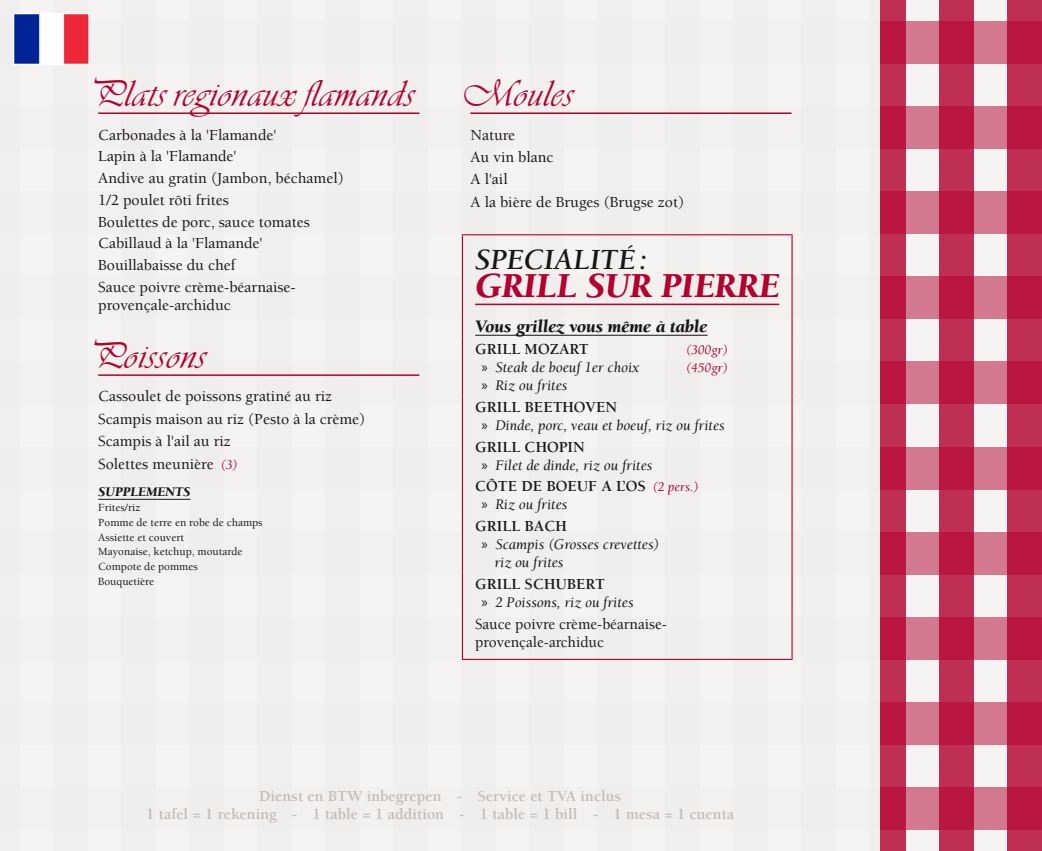
<style>
.page{position:relative;width:1042px;height:851px;background:#fff}
.page>*{position:absolute;margin:0;border:0;box-sizing:border-box;transform-origin:0 0}
.t1{font:39px "Vivaldi Std";color:#b3002e}
.t2{font:italic 900 36px "Berkeley Std";color:#b3002e}
.t3{font:italic 700 30px "Berkeley Std";color:#181716}
.t4{font:italic 900 18px "Berkeley Std";color:#181716}
.t5{font:500 15.75px/21.8px "Berkeley Std";color:#181716}
.t6{font:700 15.75px/18px "Berkeley Std";color:#c6bcb5;text-align:center}
.t7{font:700 15.75px "Berkeley Std";color:#181716}
.t8{font:italic 15px/18px "Berkeley Std";color:#181716}
.t9{font:italic 13.5px "Berkeley Std";color:#b3002e}
.t10{font:italic 900 13.5px "Berkeley Std";color:#181716}
.t11{font:500 11.25px/14.7px "Berkeley Std";color:#181716}
.s1{font-weight:400;font-style:italic;font-size:13.5px;color:#b3002e}
.s2{font-family:"Myriad Pro";font-style:normal}
</style>
<div class="page">
<div style="left:0;top:0;width:1042px;height:850px;background:#f5f4f3"></div>
<div style="left:1006px;top:0;width:34px;height:850px;background:#bf2f54"></div>
<div style="left:938px;top:0;width:34px;height:850px;background:#bf2f54"></div>
<div style="left:870px;top:0;width:34px;height:850px;background:#f0efee"></div>
<div style="left:801px;top:0;width:35px;height:850px;background:#f0efee"></div>
<div style="left:733px;top:0;width:34px;height:850px;background:#f0efee"></div>
<div style="left:665px;top:0;width:34px;height:850px;background:#f0efee"></div>
<div style="left:597px;top:0;width:34px;height:850px;background:#f0efee"></div>
<div style="left:529px;top:0;width:34px;height:850px;background:#f0efee"></div>
<div style="left:461px;top:0;width:34px;height:850px;background:#f0efee"></div>
<div style="left:393px;top:0;width:34px;height:850px;background:#f0efee"></div>
<div style="left:325px;top:0;width:34px;height:850px;background:#f0efee"></div>
<div style="left:257px;top:0;width:34px;height:850px;background:#f0efee"></div>
<div style="left:189px;top:0;width:34px;height:850px;background:#f0efee"></div>
<div style="left:121px;top:0;width:34px;height:850px;background:#f0efee"></div>
<div style="left:53px;top:0;width:34px;height:850px;background:#f0efee"></div>
<div style="left:0;top:0;width:19px;height:850px;background:#f0efee"></div>
<div style="left:0;top:787px;width:1042px;height:42px;background:#efeeed"></div>
<div style="left:0;top:702px;width:1042px;height:42px;background:#efeeed"></div>
<div style="left:0;top:617px;width:1042px;height:42px;background:#efeeed"></div>
<div style="left:0;top:531px;width:1042px;height:43px;background:#efeeed"></div>
<div style="left:0;top:446px;width:1042px;height:43px;background:#efeeed"></div>
<div style="left:0;top:361px;width:1042px;height:43px;background:#efeeed"></div>
<div style="left:0;top:276px;width:1042px;height:43px;background:#efeeed"></div>
<div style="left:0;top:191px;width:1042px;height:43px;background:#efeeed"></div>
<div style="left:0;top:106px;width:1042px;height:43px;background:#efeeed"></div>
<div style="left:880px;top:0;width:26px;height:850px;background:#bf2f54"></div>
<div style="left:940px;top:0;width:34px;height:850px;background:#bf2f54"></div>
<div style="left:1008px;top:0;width:34px;height:850px;background:#bf2f54"></div>
<svg style="left:880px;top:787px;width:162px;height:42px;background:#c33e60"></svg>
<svg style="left:880px;top:702px;width:162px;height:42px;background:#c33e60"></svg>
<svg style="left:880px;top:617px;width:162px;height:42px;background:#c33e60"></svg>
<svg style="left:880px;top:531px;width:162px;height:43px;background:#c34061"></svg>
<svg style="left:880px;top:446px;width:162px;height:43px;background:#c34061"></svg>
<svg style="left:880px;top:361px;width:162px;height:43px;background:#c33e60"></svg>
<svg style="left:880px;top:276px;width:162px;height:43px;background:#c33e60"></svg>
<svg style="left:880px;top:191px;width:162px;height:43px;background:#c33e60"></svg>
<svg style="left:880px;top:106px;width:162px;height:43px;background:#c33e60"></svg>
<svg style="left:880px;top:21px;width:162px;height:43px;background:#c33e60"></svg>
<svg style="left:13px;top:13px;width:76px;height:52px"></svg>
<hr style="left:98px;top:112px;width:321px;height:2px;background:#b3002e">
<hr style="left:98px;top:374px;width:321px;height:2px;background:#b3002e">
<hr style="left:98px;top:499px;width:92px;height:1px;background:#181716">
<hr style="left:470px;top:112px;width:321px;height:2px;background:#b3002e">
<hr style="left:462px;top:234px;width:240px;height:1px;background:#b3002e">
<svg style="left:702px;top:234px;width:26px;height:1px"></svg>
<hr style="left:728px;top:234px;width:64px;height:1px;background:#b3002e">
<hr style="left:462px;top:658px;width:240px;height:1px;background:#b3002e">
<svg style="left:702px;top:658px;width:26px;height:1px"></svg>
<hr style="left:728px;top:658px;width:64px;height:1px;background:#b3002e">
<hr style="left:462px;top:235px;width:1px;height:79px;background:#b3002e">
<hr style="left:791px;top:235px;width:1px;height:79px;background:#b3002e">
<svg style="left:462px;top:314px;width:1px;height:23px"></svg>
<svg style="left:791px;top:314px;width:1px;height:23px"></svg>
<hr style="left:462px;top:337px;width:1px;height:58px;background:#b3002e">
<hr style="left:791px;top:337px;width:1px;height:58px;background:#b3002e">
<hr style="left:462px;top:395px;width:1px;height:40px;background:#b3002e">
<hr style="left:791px;top:395px;width:1px;height:40px;background:#b3002e">
<hr style="left:462px;top:435px;width:1px;height:40px;background:#b3002e">
<hr style="left:791px;top:435px;width:1px;height:40px;background:#b3002e">
<hr style="left:462px;top:475px;width:1px;height:39px;background:#b3002e">
<hr style="left:791px;top:475px;width:1px;height:39px;background:#b3002e">
<hr style="left:462px;top:514px;width:1px;height:58px;background:#b3002e">
<hr style="left:791px;top:514px;width:1px;height:58px;background:#b3002e">
<hr style="left:462px;top:572px;width:1px;height:40px;background:#b3002e">
<hr style="left:791px;top:572px;width:1px;height:40px;background:#b3002e">
<hr style="left:462px;top:612px;width:1px;height:46px;background:#b3002e">
<hr style="left:791px;top:612px;width:1px;height:46px;background:#b3002e">
<hr style="left:475px;top:303px;width:304px;height:2px;background:#b3002e">
<hr style="left:475px;top:335px;width:232px;height:1px;background:#181716">
<h1 class="t1" style="left:90px;top:72px;width:326px">Plats regionaux flamands</h1>
<p class="t5" style="left:98px;top:124px;width:247px">Carbonades à la 'Flamande'<br>Lapin à la 'Flamande'<br>Andive au gratin (Jambon, béchamel)<br>1/2 poulet rôti frites<br>Boulettes de porc, sauce tomates<br>Cabillaud à la 'Flamande'<br>Bouillabaisse du chef<br>Sauce poivre crème-béarnaise-</p>
<p class="t5" style="left:98px;top:294px;width:134px">provençale-archiduc</p>
<h1 class="t1" style="left:90px;top:334px;width:118px">Poissons</h1>
<p class="t5" style="left:98px;top:385px;width:269px;line-height:22.5px">Cassoulet de poissons gratiné au riz<br>Scampis maison au riz (Pesto à la crème)<br>Scampis à l'ail au riz<br>Solettes meunière <span class="s1">(3)</span></p>
<p class="t10" style="left:98px;top:485px;width:94px">Supplements</p>
<p class="t11" style="left:98px;top:500px;width:166px">Frites/riz<br>Pomme de terre en robe de champs<br>Assiette et couvert<br>Mayonaise, ketchup, moutarde<br>Compote de pommes<br>Bouquetière</p>
<h1 class="t1" style="left:462px;top:72px;width:113px">Moules</h1>
<p class="t5" style="left:470px;top:124px;width:215px;line-height:22.5px">Nature<br>Au vin blanc<br>A l'ail<br>A la bière de Bruges (Brugse zot)</p>
<h3 class="t3" style="left:475px;top:243px;width:174px">SPECIALITÉ:</h3>
<h2 class="t2" style="left:475px;top:267px;width:306px">Grill sur pierre</h2>
<p class="t4" style="left:475px;top:317px;width:234px">Vous grillez vous même à table</p>
<p class="t7" style="left:475px;top:340px;width:115px">GRILL MOZART</p>
<p class="t9" style="left:686px;top:342px;width:44px">(300gr)</p>
<p class="t8" style="left:481px;top:358px;width:159px"><span class="s2">»</span> Steak de boeuf1er choix</p>
<p class="t9" style="left:686px;top:360px;width:44px">(450gr)</p>
<p class="t8" style="left:481px;top:376px;width:87px"><span class="s2">»</span> Riz ou frites</p>
<p class="t7" style="left:475px;top:398px;width:143px">GRILL BEETHOVEN</p>
<p class="t8" style="left:481px;top:416px;width:245px"><span class="s2">»</span> Dinde, porc, veau et boeuf, riz ou frites</p>
<p class="t7" style="left:475px;top:438px;width:111px">GRILL CHOPIN</p>
<p class="t8" style="left:481px;top:456px;width:172px"><span class="s2">»</span> Filet de dinde, riz ou frites</p>
<p class="t7" style="left:475px;top:478px;width:225px">CÔTE DE BOEUF A L’OS <span class="s1">(2 pers.)</span></p>
<p class="t8" style="left:481px;top:496px;width:87px"><span class="s2">»</span> Riz ou frites</p>
<p class="t7" style="left:475px;top:517px;width:93px">GRILL BACH</p>
<p class="t8" style="left:494px;top:535px;width:167px;text-indent:-13px"><span class="s2">»</span> Scampis (Grosses crevettes) riz ou frites</p>
<p class="t7" style="left:475px;top:575px;width:131px">GRILL SCHUBERT</p>
<p class="t8" style="left:481px;top:593px;width:153px"><span class="s2">»</span> 2 Poissons, riz ou frites</p>
<p class="t5" style="left:475px;top:615px;width:193px;line-height:18px">Sauce poivre crème-béarnaise&shy;provençale-archiduc</p>
<p class="t6" style="left:146px;top:787px;width:589px">Dienst en BTW inbegrepen - Service et TVA inclus<br>1 tafel = 1 rekening - 1 table = 1 addition - 1 table = 1 bill - 1 mesa = 1 cuenta</p>
</div>
